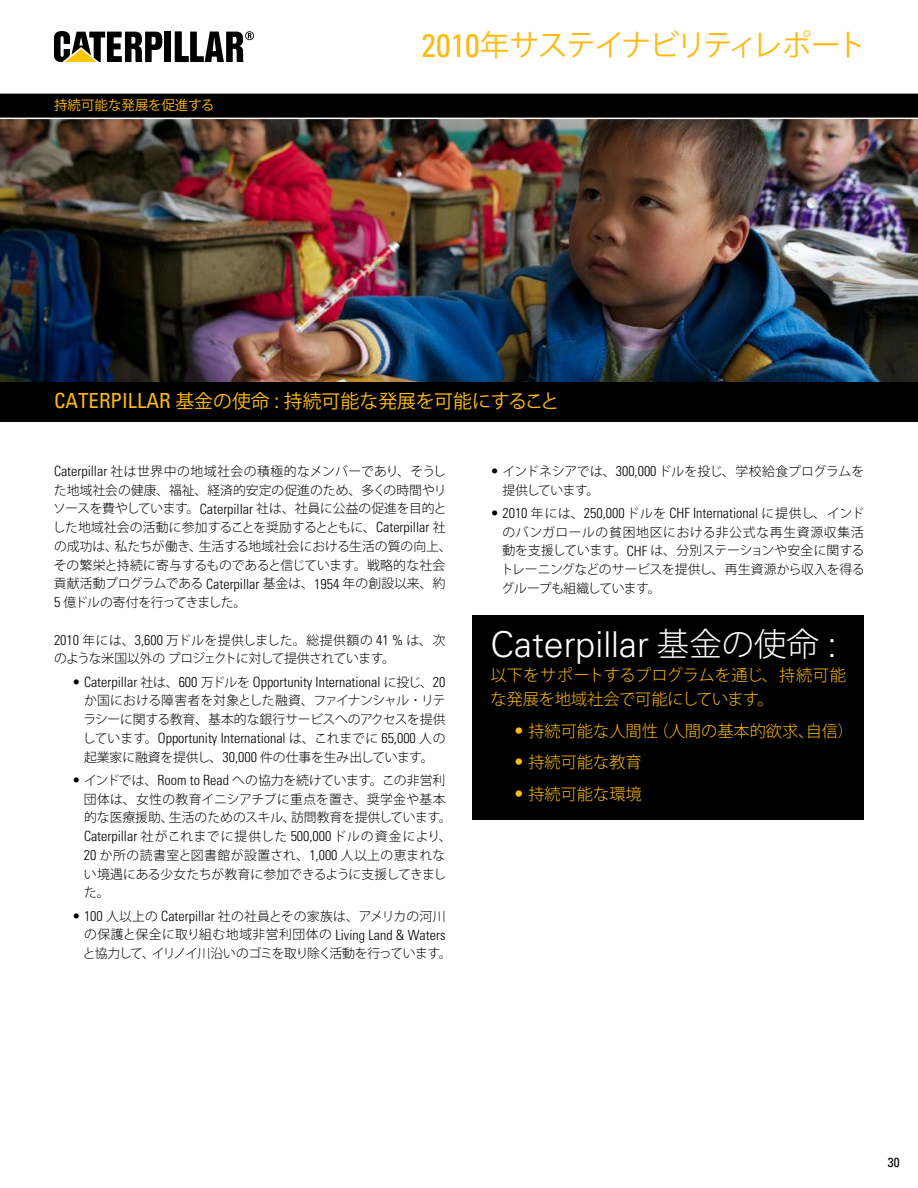
<style>
.page{position:relative;width:918px;height:1188px;background:#fff}
.page>*{position:absolute;margin:0;border:0;box-sizing:border-box;transform-origin:0 0}
.t1{font:300 35.7px "Univers LT Std";color:#fff}
.t2{font:29.7px "Koz Go Pro";letter-spacing:-.05em;color:#fdba11}
.t3{font:18.9px "Koz Go Pro";color:#fdba11}
.t4{font:300 16.2px/24px "Koz Go Pro";color:#fdba11}
.t5{font:300 condensed 14.1px "Univers LT Std";color:#000}
.t6{font:13.5px "Koz Go Pro";color:#fdba11}
.t7{font:condensed 13.2px "Univers LT Std";color:#000}
.t8{font:300 12.9px/18.8px "Koz Go Pro";color:#000}
.t9{font:300 12.9px/18.8px "Koz Go Pro";letter-spacing:-.03em;color:#000}
.t10{font:300 12.9px/18.8px "Koz Go Pro";letter-spacing:-.02em;color:#000}
.s1{font-family:"Univers LT Std";font-stretch:condensed;font-size:32.7px}
.s2{font-family:"Univers LT Std";font-stretch:condensed;font-size:20.85px}
.s3{font-family:"Univers LT Std";font-stretch:condensed;font-size:14.1px}
.s4{font-family:"Koz Go Pro";font-stretch:normal;font-size:12.9px}
.s5{font-family:"Koz Go Pro";font-size:32.4px}
.s6{font-family:"Univers LT Std";font-size:17.85px}
</style>
<div class="page">
<div style="left:0;top:382px;width:918px;height:40px;background:#000"></div>
<div style="left:472px;top:615px;width:392px;height:205px;background:#000"></div>
<img style="left:0;top:120px;width:918px;height:262px">
<svg style="left:0;top:93px;width:918px;height:27px;background:#161615"></svg>
<div style="left:165px;top:32px;width:6px;height:30px;background:#000"></div>
<svg style="left:54px;top:31px;width:108px;height:31px"></svg>
<svg style="left:175px;top:31px;width:79px;height:31px"></svg>
<p class="t6" style="left:54px;top:96px;width:162px">持続可能な発展を促進する</p>
<h2 class="t2" style="left:422px;top:26px;width:446px"><span class="s1">2010</span>年サステイナビリティレポート</h2>
<h3 class="t3" style="left:54px;top:389px;width:507px"><span class="s2">CATERPILLAR</span> 基金の使命 <span class="s2">:</span> 持続可能な発展を可能にすること</h3>
<p class="t8" style="left:53px;top:462px;width:400px"><span class="s3">Caterpillar</span> 社は世界中の地域社会の積極的なメンバーであり、そうした地域社会の健康、福祉、経済的安定の促進のため、多くの時間やリソースを費やしています。<span class="s3">Caterpillar</span> 社は、社員に公益の促進を目的とした地域社会の活動に参加することを奨励するとともに、<span class="s3">Caterpillar</span> 社の成功は、私たちが働き、生活する地域社会における生活の質の向上、その繁栄と持続に寄与するものであると信じています。戦略的な社会貢献活動プログラムである <span class="s3">Caterpillar</span> 基金は、<span class="s3">1954</span> 年の創設以来、約<span class="s3">5</span> 億ドルの寄付を行ってきました。</p>
<p class="t9" style="left:54px;top:631px;width:393px"><span class="s3">2010</span> 年には、<span class="s3">3,600</span> 万ドルを提供しました。総提供額の <span class="s3">41 %</span> は、次のような米国以外のプロジェクトに対して提供されています。</p>
<p class="t5" style="left:72px;top:674px;width:375px">• Caterpillar <span class="s4">社は、</span>600 <span class="s4">万ドルを</span> Opportunity International <span class="s4">に投じ、</span>20</p>
<p class="t10" style="left:83px;top:691px;width:364px">か国における障害者を対象とした融資、ファイナンシャル･リテラシーに関する教育、基本的な銀行サービスへのアクセスを提供</p>
<p class="t5" style="left:83px;top:730px;width:364px"><span class="s4">しています。</span>Opportunity International <span class="s4">は、これまでに</span> 65,000 <span class="s4">人の</span></p>
<p class="t8" style="left:84px;top:748px;width:351px">起業家に融資を提供し、<span class="s3">30,000</span> 件の仕事を生み出しています。</p>
<p class="t8" style="left:84px;top:771px;width:369px;text-indent:-12px"><span class="s3">•</span> インドでは、<span class="s3">Room to Read</span> への協力を続けています。この非営利団体は、女性の教育イニシアチブに重点を置き、奨学金や基本的な医療援助、生活のためのスキル、訪問教育を提供しています。<br><span class="s3">Caterpillar</span> 社がこれまでに提供した <span class="s3">500,000</span>ドルの資金により、<br><span class="s3">20</span> か所の読書室と図書館が設置され、<span class="s3">1,000</span> 人以上の恵まれない境遇にある少女たちが教育に参加できるように支援してきました。</p>
<p class="t8" style="left:83px;top:907px;width:370px;text-indent:-11px"><span class="s3">• 100</span> 人以上の <span class="s3">Caterpillar</span> 社の社員とその家族は、アメリカの河川の保護と保全に取り組む地域非営利団体の <span class="s3">Living Land &amp; Waters</span>と協力して、イリノイ川沿いのゴミを取り除く活動を行っています。</p>
<p class="t8" style="left:502px;top:462px;width:363px;text-indent:-12px"><span class="s3">•</span> インドネシアでは、<span class="s3">300,000</span>ドルを投じ、学校給食プログラムを提供しています。</p>
<p class="t5" style="left:490px;top:505px;width:375px">• 2010 <span class="s4">年には、</span>250,000<span class="s4">ドルを</span> CHF International <span class="s4">に提供し、インド</span></p>
<p class="t8" style="left:501px;top:523px;width:365px;text-align:justify">のバンガロールの貧困地区における非公式な再生資源収集活動を支援しています。<span class="s3">CHF</span> は、分別ステーションや安全に関するトレーニングなどのサービスを提供し、再生資源から収入を得るグループも組織しています。</p>
<h1 class="t1" style="left:490px;top:623px;width:348px">Caterpillar <span class="s5">基金の使命</span> :</h1>
<p class="t4" style="left:490px;top:663px;width:357px">以下をサポートするプログラムを通じ、持続可能な発展を地域社会で可能にしています。</p>
<p class="t4" style="left:514px;top:719px;width:341px"><span class="s6">•</span> 持続可能な人間性（人間の基本的欲求、自信）</p>
<p class="t4" style="left:514px;top:750px;width:129px"><span class="s6">•</span> 持続可能な教育</p>
<p class="t4" style="left:514px;top:782px;width:129px"><span class="s6">•</span> 持続可能な環境</p>
<p class="t7" style="left:888px;top:1154px;width:13px">30</p>
</div>
